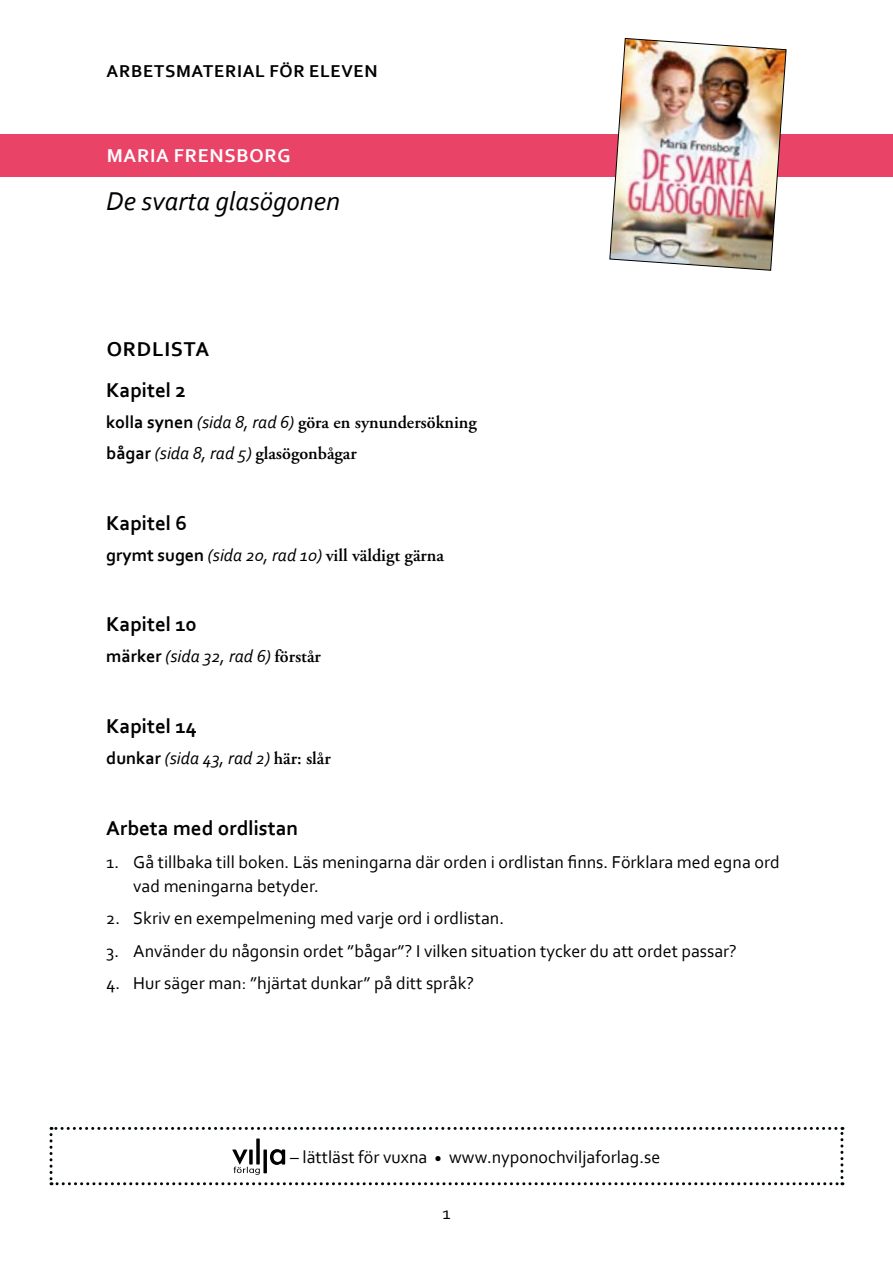
<style>
.page{position:relative;width:893px;height:1263px;background:#fff}
.page>*{position:absolute;margin:0;border:0;box-sizing:border-box;transform-origin:0 0}
.t1{font:italic 27px "Corbel";color:#000}
.t2{font:700 21px/41px "Corbel";color:#000}
.t3{font:700 19.5px "Corbel";letter-spacing:.04em;color:#fff}
.t4{font:18px/24px "Corbel";color:#000}
.t5{font:600 18px/31px "Adobe Garamond Pro";color:#000}
.t6{font:italic 18px "Corbel";color:#000}
.t7{font:700 18px "Corbel";letter-spacing:.04em;color:#000}
.s1{font-family:"Corbel";font-weight:700}
.s2{font-family:"Corbel";font-weight:400;font-style:italic}
.s3{font-weight:700;font-style:normal}
.s4{font-family:"Adobe Garamond Pro";font-weight:600;font-style:normal}
</style>
<div class="page">
<div style="left:0;top:134px;width:893px;height:42px;background:#e94368"></div>
<img style="left:609px;top:38px;width:177px;height:233px">
<svg style="left:50px;top:1127px;width:793px;height:58px"></svg>
<p class="t7" style="left:107px;top:60px;width:272px">ARBETSMATERIAL FÖR ELEVEN</p>
<p class="t3" style="left:107px;top:144px;width:186px">MARIA FRENSBORG</p>
<h1 class="t1" style="left:106px;top:184px;width:235px">De svarta glasögonen</h1>
<p class="t2" style="left:106px;top:328px;width:105px">ORDLISTA<br>Kapitel 2</p>
<p class="t5" style="left:106px;top:407px;width:372px"><span class="s1">kolla synen</span> <span class="s2">(sida 8, rad 6)</span> göra en synundersökning <span class="s1">bågar</span> <span class="s2">(sida 8, rad 5)</span> glasögonbågar</p>
<p class="t2" style="left:106px;top:502px;width:82px">Kapitel 6</p>
<p class="t5" style="left:106px;top:540px;width:339px"><span class="s1">grymt sugen</span> <span class="s2">(sida 20, rad 10)</span> vill väldigt gärna</p>
<p class="t2" style="left:106px;top:603px;width:92px">Kapitel 10</p>
<p class="t6" style="left:106px;top:645px;width:216px"><span class="s3">märker</span> (sida 32, rad 6) <span class="s4">förstår</span></p>
<p class="t2" style="left:106px;top:705px;width:92px">Kapitel 14</p>
<p class="t6" style="left:106px;top:747px;width:226px"><span class="s3">dunkar</span> (sida 43, rad 2) <span class="s4">här: slår</span></p>
<p class="t2" style="left:106px;top:807px;width:193px">Arbeta med ordlistan</p>
<p class="t4" style="left:133px;top:849px;width:648px;text-indent:-27px">1. Gå tillbaka till boken. Läs meningarna där orden i ordlistan finns. Förklara med egna ord vad meningarna betyder.</p>
<p class="t4" style="left:106px;top:905px;width:399px">2. Skriv en exempelmening med varje ord i ordlistan.</p>
<p class="t4" style="left:106px;top:938px;width:632px">3. Använder du någonsin ordet ”bågar”? I vilken situation tycker du att ordet passar?</p>
<p class="t4" style="left:106px;top:970px;width:369px">4. Hur säger man: ”hjärtat dunkar” på ditt språk?</p>
<p class="t4" style="left:290px;top:1144px;width:372px">– lättläst för vuxna <sub>•</sub> www.nyponochviljaforlag.se</p>
<p class="t4" style="left:442px;top:1200px;width:10px">1</p>
</div>
